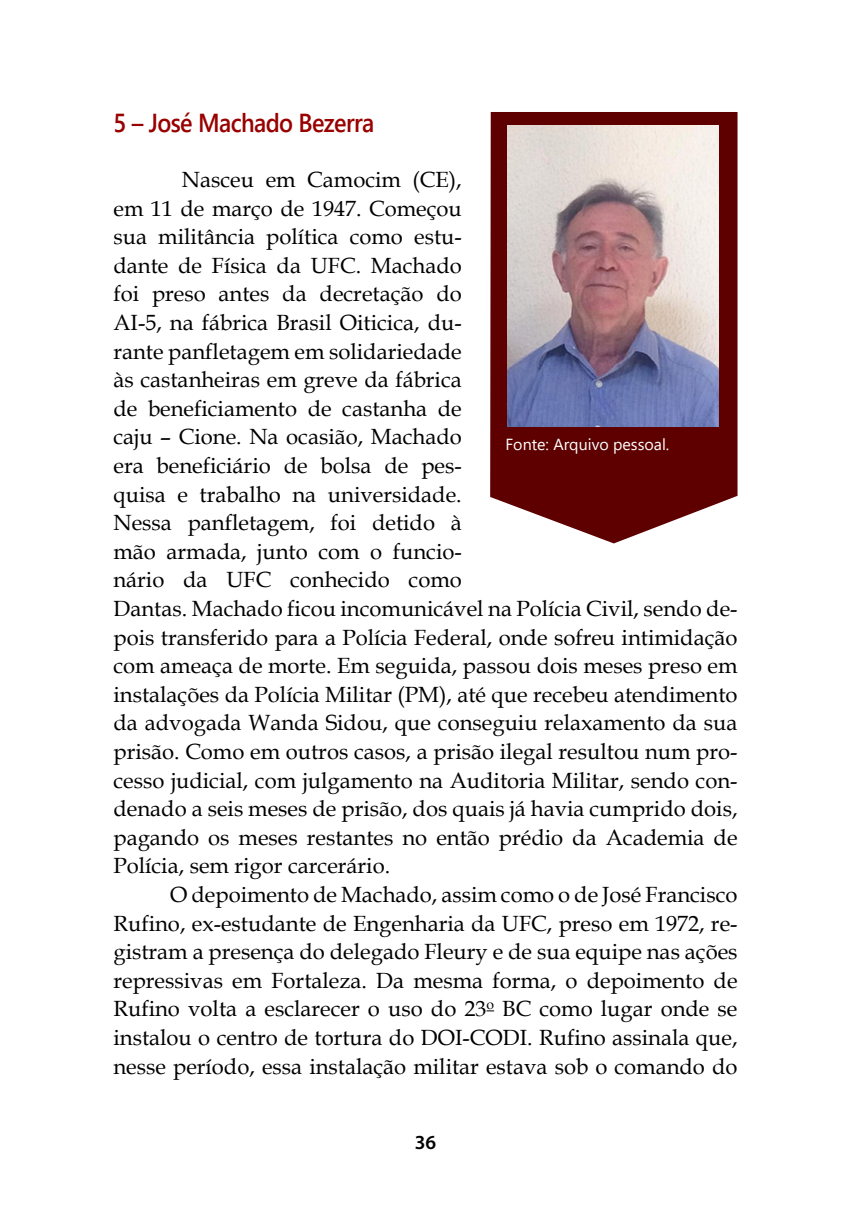
<style>
.page{position:relative;width:851px;height:1219px;background:#fff}
.page>*{position:absolute;margin:0;border:0;box-sizing:border-box;transform-origin:0 0}
.t1{font:600 26px "Segoe UI";letter-spacing:-.025em;color:#900;scale:.9 1}
.t2{font:22px/28.6px "Book Antiqua";color:#000}
.t3{font:600 20px "Myriad Pro";color:#000}
.t4{font:16px "Segoe UI";color:#fff}
</style>
<div class="page">
<svg style="left:490px;top:112px;width:247px;height:431px;background:#752525"></svg>
<img style="left:507px;top:126px;width:211px;height:300px">
<p class="t1" style="left:113px;top:99px;width:291px">5 – José Machado Bezerra</p>
<p class="t2" style="left:113px;top:165px;width:625px;text-indent:68px">Nasceu em Camocim (CE),<br>em 11 de março de 1947. Começou<br>sua militância política como estu-<br>dante de Física da UFC. Machado<br>foi preso antes da decretação do<br>AI-5, na fábrica Brasil Oiticica, du-<br>rante panfletagem em solidariedade<br>às castanheiras em greve da fábrica<br>de beneficiamento de castanha de<br>caju – Cione. Na ocasião, Machado<br>era beneficiário de bolsa de pes-<br>quisa e trabalho na universidade.<br>Nessa panfletagem, foi detido à<br>mão armada, junto com o funcio-<br>nário da UFC conhecido como<br>Dantas. Machado ficou incomunicável na Polícia Civil, sendo de&shy;pois transferido para a Polícia Federal, onde sofreu intimidação com ameaça de morte. Em seguida, passou dois meses preso em instalações da Polícia Militar (PM), até que recebeu atendimento da advogada Wanda Sidou, que conseguiu relaxamento da sua prisão. Como em outros casos, a prisão ilegal resultou num pro&shy;cesso judicial, com julgamento na Auditoria Militar, sendo con&shy;denado a seis meses de prisão, dos quais já havia cumprido dois, pagando os meses restantes no então prédio da Academia de Polícia, sem rigor carcerário.</p>
<p class="t2" style="left:113px;top:880px;width:625px;text-align:justify;text-indent:57px">O depoimento de Machado, assim como o de José Francisco Rufino, ex-estudante de Engenharia da UFC, preso em 1972, re&shy;gistram a presença do delegado Fleury e de sua equipe nas ações repressivas em Fortaleza. Da mesma forma, o depoimento de Rufino volta a esclarecer o uso do 23<sup>o</sup> BC como lugar onde se instalou o centro de tortura do DOI-CODI. Rufino assinala que, nesse período, essa instalação militar estava sob o comando do</p>
<p class="t4" style="left:505px;top:429px;width:165px">Fonte: Arquivo pessoal.</p>
<p class="t3" style="left:414px;top:1130px;width:23px">36</p>
</div>
